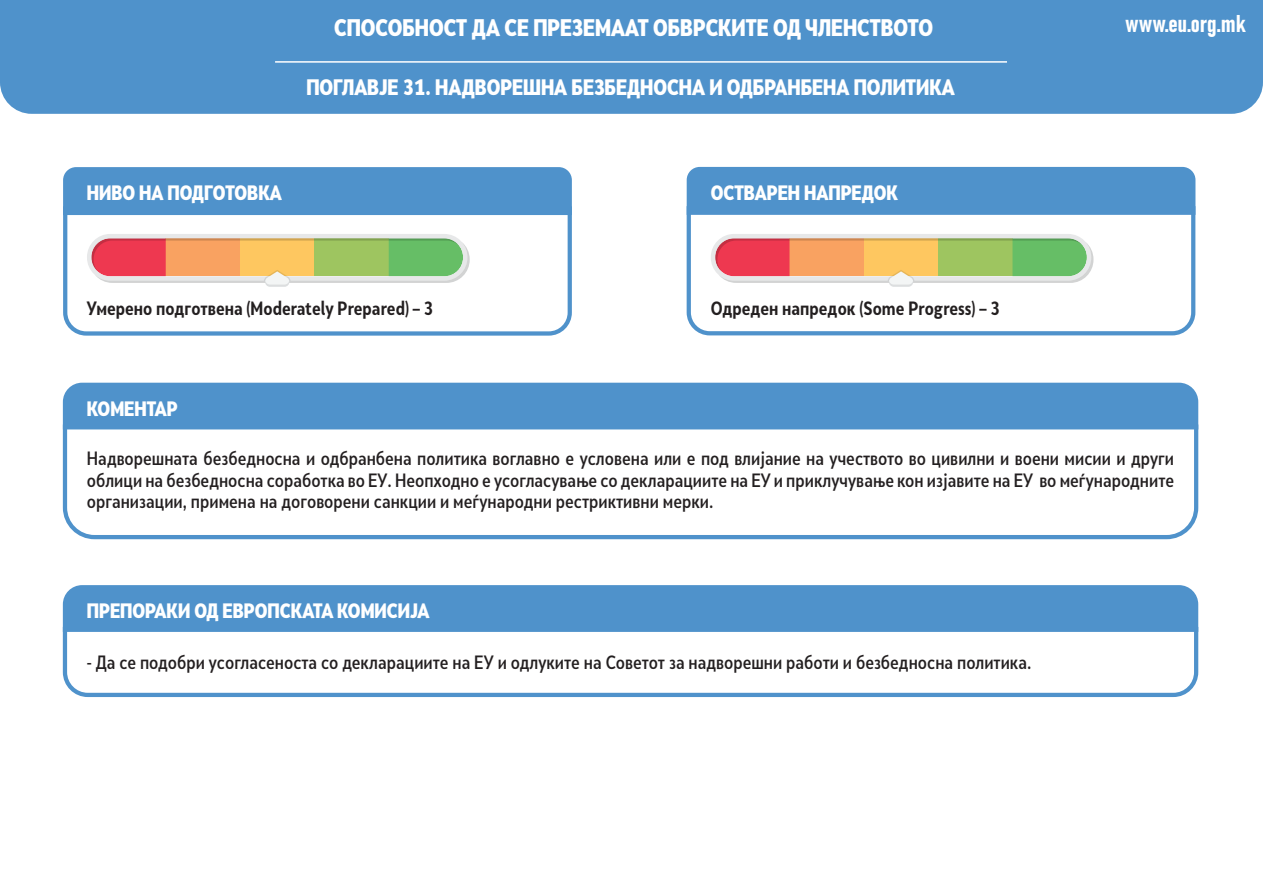
<style>
.page{position:relative;width:1263px;height:893px;background:#fff}
.page>*{position:absolute;margin:0;border:0;box-sizing:border-box;transform-origin:0 0}
.t1{font:24px "Bahnschrift";color:#fff}
.t2{font:900 22.5px "Skola Sans Cn";color:#fff}
.t3{font:900 21px "Skola Sans Cn";color:#fff}
.t4{font:900 19.5px "Skola Sans Cn";color:#fff}
.t5{font:500 18px/21.6px "Skola Sans Cn";color:#231f20;text-align:justify}
.t6{font:700 18px "Skola Sans Cn";color:#231f20}
</style>
<div class="page">
<svg style="left:62px;top:422px;width:1137px;height:118px"></svg>
<div style="left:63px;top:383px;width:1135px;height:46px;background:#4f92cb"></div>
<div style="left:0;top:0;width:1263px;height:114px;background:#4f92cb"></div>
<hr style="left:275px;top:61px;width:732px;height:2px;background:#fff">
<svg style="left:63px;top:215px;width:509px;height:121px"></svg>
<div style="left:63px;top:167px;width:509px;height:48px;background:#4f92cb"></div>
<svg style="left:62px;top:625px;width:1137px;height:72px"></svg>
<div style="left:63px;top:585px;width:1135px;height:47px;background:#4f92cb"></div>
<svg style="left:686px;top:204px;width:510px;height:132px"></svg>
<div style="left:687px;top:167px;width:508px;height:48px;background:#4f92cb"></div>
<svg style="left:711px;top:234px;width:382px;height:53px;background:#d2b98c"></svg>
<svg style="left:87px;top:234px;width:383px;height:53px;background:#d2b98c"></svg>
<p class="t2" style="left:334px;top:14px;width:600px">СПОСОБНОСТ ДА СЕ ПРЕЗЕМААТ ОБВРСКИТЕ ОД ЧЛЕНСТВОТО</p>
<p class="t3" style="left:306px;top:74px;width:650px">ПОГЛАВЈЕ 31. НАДВОРЕШНА БЕЗБЕДНОСНА И ОДБРАНБЕНА ПОЛИТИКА</p>
<p class="t4" style="left:87px;top:180px;width:196px">НИВО НА ПОДГОТОВКА</p>
<p class="t4" style="left:711px;top:180px;width:189px">ОСТВАРЕН НАПРЕДОК</p>
<p class="t6" style="left:87px;top:298px;width:348px">Умерено подготвена (Moderately Prepared) – 3</p>
<p class="t6" style="left:711px;top:298px;width:291px">Одреден напредок (Some Progress) – 3</p>
<p class="t4" style="left:87px;top:396px;width:92px">КОМЕНТАР</p>
<h1 class="t1" style="left:1125px;top:8px;width:122px">www.eu.org.mk</h1>
<p class="t5" style="left:87px;top:447px;width:1089px">Надворешната безбедносна и одбранбена политика воглавно е условена или е под влијание на учеството во цивилни и воени мисии и други облици на безбедносна соработка во ЕУ. Неопходно е усогласување со декларациите на ЕУ и приклучување кон изјавите на ЕУ во меѓународните организации, примена на договорени санкции и меѓународни рестриктивни мерки.</p>
<p class="t4" style="left:87px;top:599px;width:344px">ПРЕПОРАКИ ОД ЕВРОПСКАТА КОМИСИЈА</p>
<p class="t5" style="left:87px;top:651px;width:946px">- Да се подобри усогласеноста со декларациите на ЕУ и одлуките на Советот за надворешни работи и безбедносна политика.</p>
</div>
